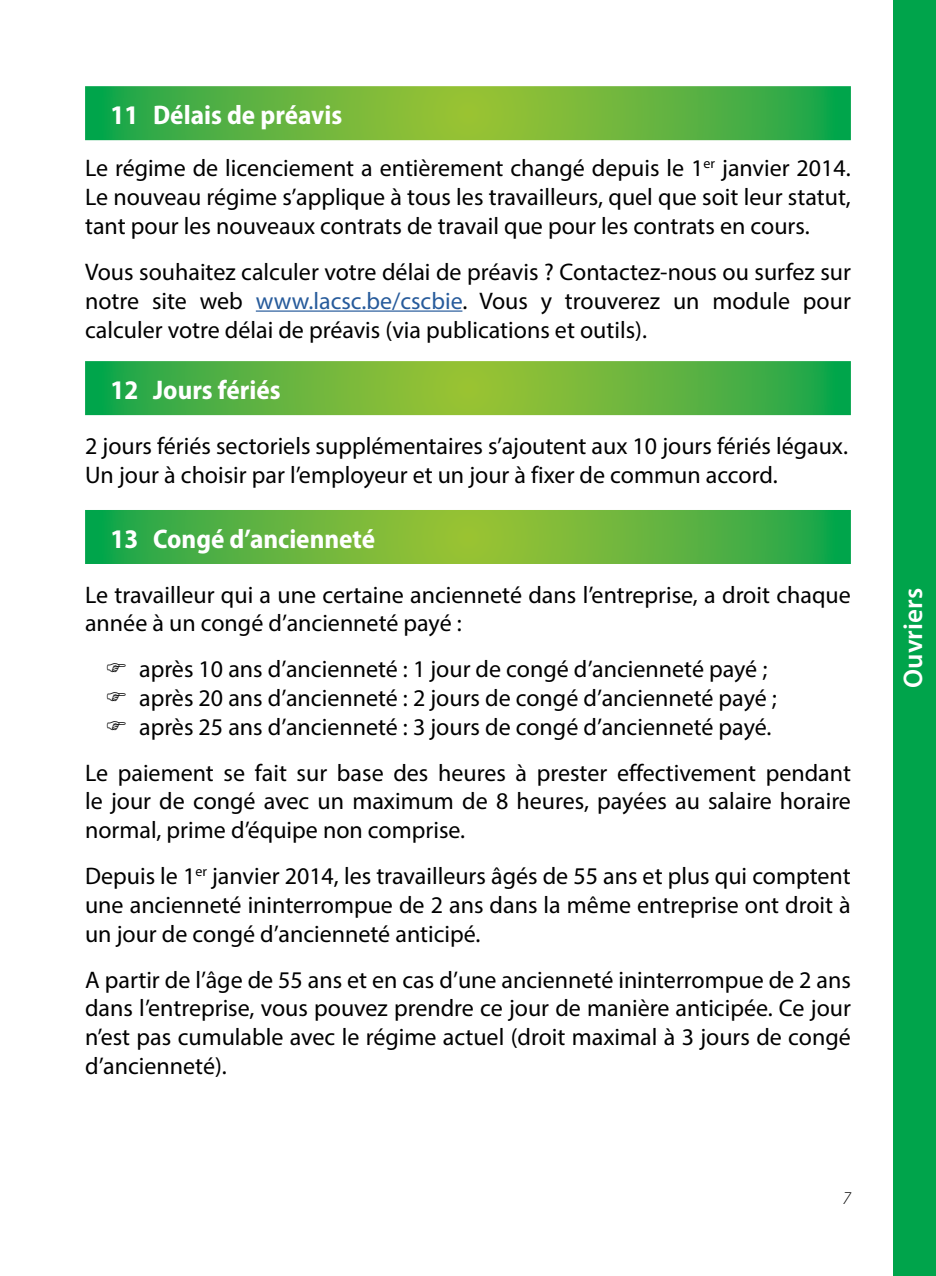
<style>
.page{position:relative;width:936px;height:1276px;background:#fff}
.page>*{position:absolute;margin:0;border:0;box-sizing:border-box;transform-origin:0 0}
.t1{font:700 semi-condensed 27px "Myriad Pro";color:#fff}
.t2{font:600 27px "Myriad Pro";color:#fff}
.t3{font:24px/28.8px "Myriad Pro";color:#000;text-align:justify}
.t4{font:italic 300 18px "Myriad Pro";color:#000}
.s1{color:#275b9b}
</style>
<div class="page">
<div style="left:893px;top:0;width:42px;height:1276px;background:#00a44b"></div>
<svg style="left:85px;top:86px;width:765px;height:54px;background:#5db340"></svg>
<hr style="left:256px;top:310px;width:206px;height:2px;background:#275b9b">
<svg style="left:85px;top:361px;width:765px;height:54px;background:#5db340"></svg>
<svg style="left:85px;top:510px;width:765px;height:54px;background:#5db340"></svg>
<p class="t1" style="left:111px;top:98px;width:233px">11 Délais de préavis</p>
<p class="t3" style="left:85px;top:154px;width:767px">Le régime de licenciement a entièrement changé depuis le 1<sup>er</sup> janvier 2014.<br>Le nouveau régime s’applique à tous les travailleurs, quel que soit leur statut, tant pour les nouveaux contrats de travail que pour les contrats en cours.</p>
<p class="t3" style="left:85px;top:257px;width:767px">Vous souhaitez calculer votre délai de préavis ? Contactez-nous ou surfez sur notre site web <span class="s1">www.lacsc.be/cscbie</span>. Vous y trouverez un module pour calculer votre délai de préavis (via publications et outils).</p>
<p class="t1" style="left:111px;top:373px;width:171px">12 Jours fériés</p>
<p class="t3" style="left:85px;top:431px;width:764px">2 jours fériés sectoriels supplémentaires s’ajoutent aux 10 jours fériés légaux.<br>Un jour à choisir par l’employeur et un jour à fixer de commun accord.</p>
<p class="t1" style="left:111px;top:522px;width:266px">13 Congé d’ancienneté</p>
<p class="t3" style="left:85px;top:580px;width:767px">Le travailleur qui a une certaine ancienneté dans l’entreprise, a droit chaque année à un congé d’ancienneté payé :</p>
<p class="t3" style="left:139px;top:654px;width:639px;text-align:left">après 10 ans d’ancienneté : 1 jour de congé d’ancienneté payé ; après 20 ans d’ancienneté : 2 jours de congé d’ancienneté payé ; après 25 ans d’ancienneté : 3 jours de congé d’ancienneté payé.</p>
<p class="t3" style="left:85px;top:758px;width:767px">Le paiement se fait sur base des heures à prester effectivement pendant le jour de congé avec un maximum de 8 heures, payées au salaire horaire normal, prime d’équipe non comprise.</p>
<p class="t3" style="left:85px;top:861px;width:767px">Depuis le 1<sup>er</sup> janvier 2014, les travailleurs âgés de 55 ans et plus qui comptent une ancienneté ininterrompue de 2 ans dans la même entreprise ont droit à un jour de congé d’ancienneté anticipé.</p>
<p class="t3" style="left:85px;top:964px;width:767px">A partir de l’âge de 55 ans et en cas d’une ancienneté ininterrompue de 2 ans dans l’entreprise, vous pouvez prendre ce jour de manière anticipée. Ce jour n’est pas cumulable avec le régime actuel (droit maximal à 3 jours de congé d’ancienneté).</p>
<p class="t4" style="left:842px;top:1187px;width:10px">7</p>
<p class="t2" style="left:895px;top:688px;width:101px;rotate:-90deg">Ouvriers</p>
</div>
